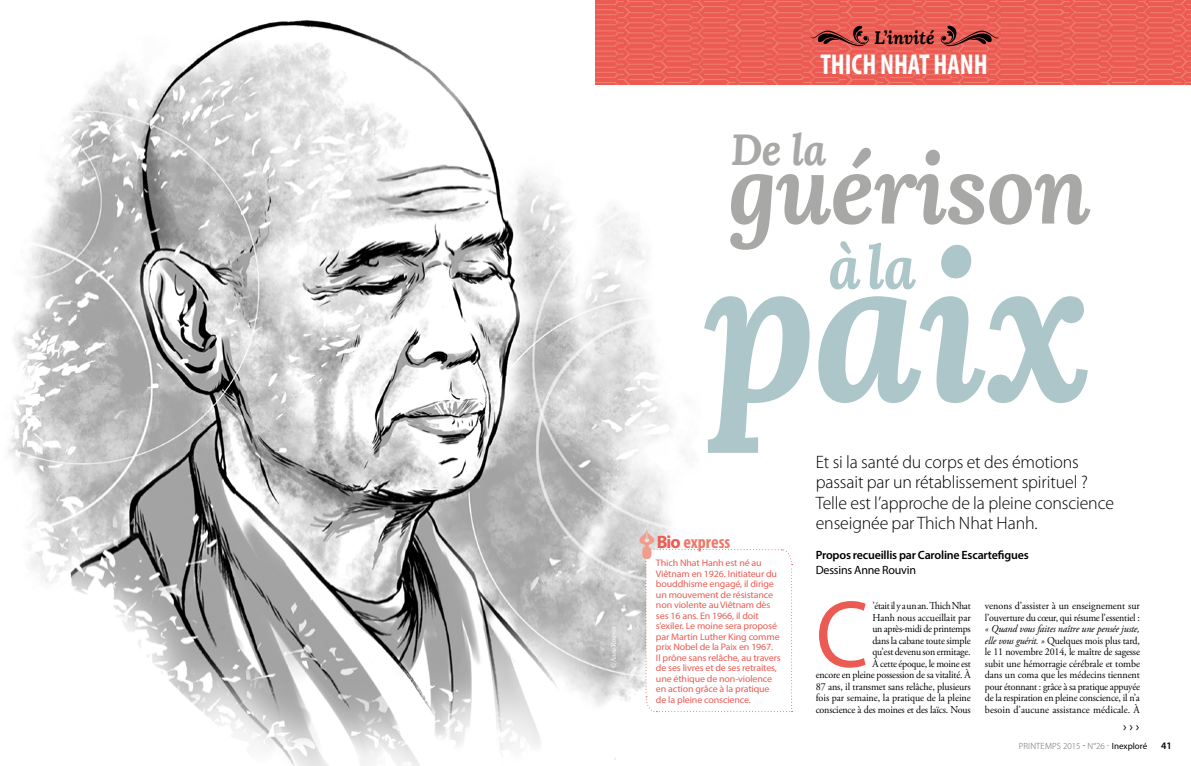
<style>
.page{position:relative;width:1191px;height:766px;background:#fff}
.page>*{position:absolute;margin:0;border:0;box-sizing:border-box;transform-origin:0 0}
.t1{font:italic 700 204.3px "Lora";color:#acc6c9}
.t2{font:italic 700 96.8px "Lora";letter-spacing:-.015em;color:#a8a8a7}
.t3{font:95.8px "Myriad Pro";color:#eb5b53;scale:.95 1}
.t4{font:italic 700 60.7px "Lora";color:#acc6c9}
.t5{font:italic 700 43.3px "Lora";color:#a8a8a7}
.t6{font:700 condensed 28.8px "Myriad Pro";color:#fff;scale:.94 1}
.t7{font:300 18px/20px "Myriad Pro";letter-spacing:-.005em;color:#000}
.t8{font:700 condensed 18px "Myriad Pro";color:#ef786a}
.t9{font:italic 700 18px "Lora";letter-spacing:-.01em;color:#000}
.t10{font:13.3px "Myriad Pro";color:#000;scale:1.04 1}
.t11{font:600 12px "Myriad Pro";letter-spacing:-.015em;color:#000}
.t12{font:12px "Myriad Pro";letter-spacing:-.015em;color:#000}
.t13{font:10.5px/11.5px "Adobe Garamond Pro";letter-spacing:-.015em;color:#000;text-align:right;scale:.94 1}
.t14{font:10.5px/11.5px "Adobe Garamond Pro";letter-spacing:-.015em;color:#000;text-align:justify;scale:.95 1}
.t15{font:10.5px/11.5px "Adobe Garamond Pro";letter-spacing:-.015em;color:#000;scale:.96 1}
.t16{font:600 10px "Myriad Pro";color:#000}
.t17{font:9.5px/10.5px "Myriad Pro";letter-spacing:-.015em;color:#eb5b53;scale:1.05 1}
.t18{font:300 9px "Myriad Pro";letter-spacing:.02em;color:#646363}
.t19{font:7.5px "Adobe Garamond Pro";letter-spacing:-.01em;color:#fff;scale:.95 1}
.s1{font-stretch:normal;color:#eb5b53}
.s2{font-style:italic}
.s3{font-weight:400;color:#000}
</style>
<div class="page">
<img style="left:8px;top:20px;width:695px;height:745px">
<img style="left:595px;top:0;width:595px;height:84px">
<svg style="left:938px;top:25px;width:62px;height:25px;background:#ba4d46"></svg>
<svg style="left:809px;top:25px;width:62px;height:25px;background:#ba4d46"></svg>
<svg style="left:639px;top:529px;width:153px;height:183px"></svg>
<p class="t19" style="left:609px;top:667px;width:45px;rotate:-90deg">©Anne Rouvin</p>
<h3 class="t9" style="left:874px;top:25px;width:62px">L’invité</h3>
<h3 class="t6" style="left:820px;top:46px;width:179px">THICH NHAT HANH</h3>
<h3 class="t5" style="left:730px;top:120px;width:97px">De la</h3>
<h2 class="t2" style="left:728px;top:123px;width:364px">guérison</h2>
<h3 class="t4" style="left:828px;top:226px;width:89px">à la</h3>
<h1 class="t1" style="left:702px;top:189px;width:391px">paix</h1>
<h3 class="t8" style="left:656px;top:530px;width:75px"><span class="s1">Bio</span> express</h3>
<p class="t17" style="left:656px;top:557px;width:120px">Thich Nhat Hanh est né au<br>Viêtnam en 1926. Initiateur du bouddhisme engagé, il dirige un mouvement de résistance non violente au Viêtnam dès ses 16 ans. En 1966, il doit s’exiler. Le moine sera proposé par Martin Luther King comme prix Nobel de la Paix en 1967.<br>Il prône sans relâche, au travers de ses livres et de ses retraites, une éthique de non-violence en action grâce à la pratique de la pleine conscience.</p>
<h3 class="t7" style="left:815px;top:452px;width:300px">Et si la santé du corps et des émotions passait par un rétablissement spirituel ?<br>Telle est l’approche de la pleine conscience enseignée par Thich Nhat Hanh.</h3>
<p class="t11" style="left:815px;top:546px;width:214px">Propos recueillis par Caroline Escartefigues</p>
<p class="t12" style="left:815px;top:562px;width:102px">Dessins Anne Rouvin</p>
<h3 class="t3" style="left:815px;top:575px;width:57px">C</h3>
<p class="t13" style="left:815px;top:600px;width:166px">’était il y a un an. Thich Nhat<br>Hanh nous accueillait par<br>un après-midi de printemps<br>dans la cabane toute simple<br>qu’est devenu son ermitage.<br>À cette époque, le moine est<br>encore en pleine possession de sa vitalité. À 87 ans, il transmet sans relâche, plusieurs fois par semaine, la pratique de la pleine conscience à des moines et des laïcs. Nous</p>
<p class="t15" style="left:985px;top:600px;width:163px">venons d’assister à un enseignement sur l’ouverture du cœur, qui résume l’essentiel :</p>
<p class="t14" style="left:985px;top:623px;width:165px"><span class="s2">« Quand vous faites naître une pensée juste, elle vous guérit. »</span> Quelques mois plus tard, le 11 novembre 2014, le maître de sagesse subit une hémorragie cérébrale et tombe dans un coma que les médecins tiennent pour étonnant : grâce à sa pratique appuyée de la respiration en pleine conscience, il n’a besoin d’aucune assistance médicale. À</p>
<h3 class="t10" style="left:1123px;top:718px;width:17px">› › ›</h3>
<p class="t18" style="left:1018px;top:740px;width:130px">PRINTEMPS 2015 N°26 <span class="s3">Inexploré</span></p>
<p class="t16" style="left:1161px;top:739px;width:12px">41</p>
</div>
